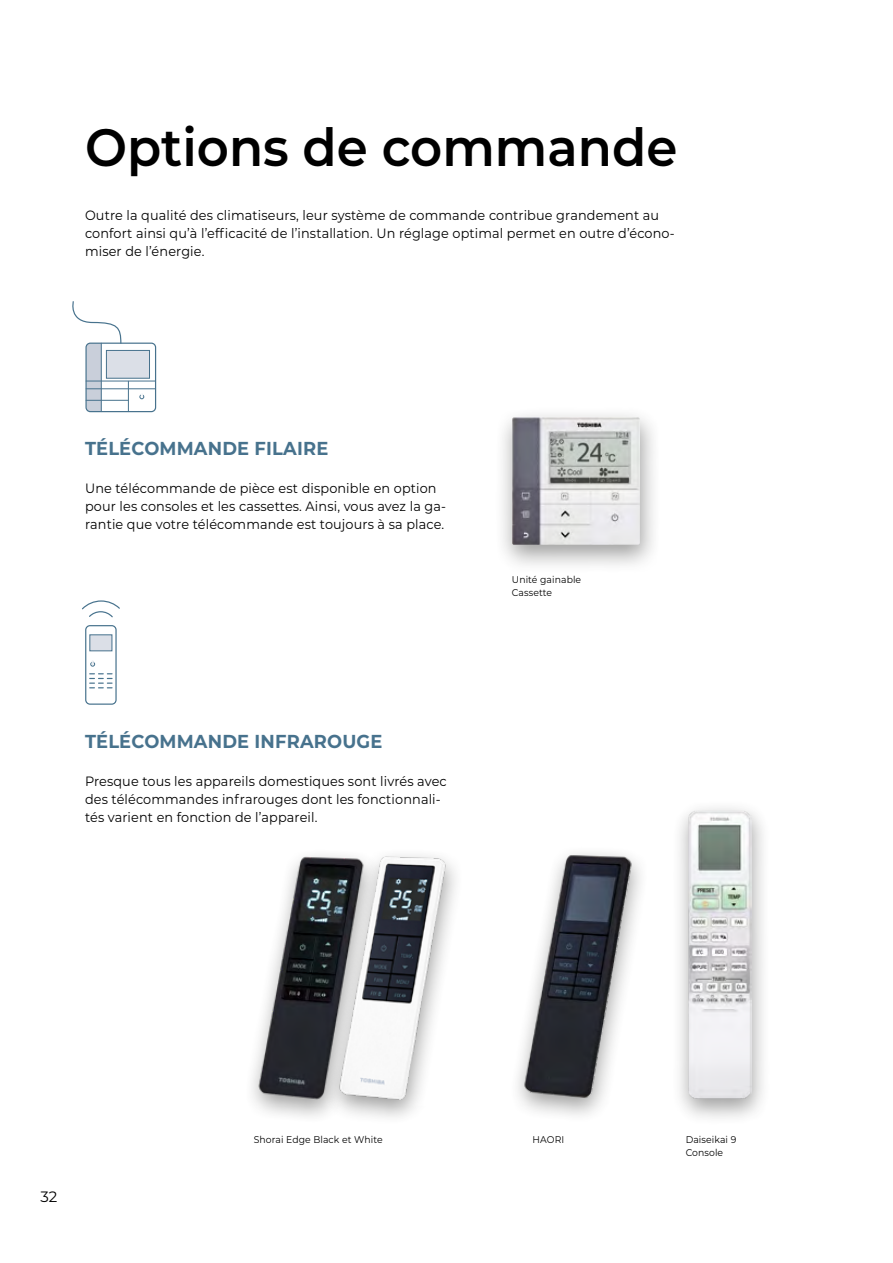
<style>
.page{position:relative;width:893px;height:1263px;background:#fff}
.page>*{position:absolute;margin:0;border:0;box-sizing:border-box;transform-origin:0 0}
.t1{font:600 52.5px "Montserrat";color:#000;scale:.95 1}
.t2{font:700 18.75px "Montserrat";letter-spacing:.01em;color:#47728d;scale:.95 1}
.t3{font:15px "Montserrat";color:#000}
.t4{font:13.5px/18px "Montserrat";letter-spacing:.01em;color:#000;scale:.95 1}
.t5{font:9.75px/13.5px "Montserrat";letter-spacing:.01em;color:#000;scale:.95 1}
</style>
<div class="page">
<div style="left:106px;top:350px;width:44px;height:29px;background:#dbdfe7;border:1px solid #47728d"></div>
<svg style="left:140px;top:394px;width:4px;height:5px"></svg>
<hr style="left:128px;top:381px;width:1px;height:31px;background:#47728d">
<hr style="left:86px;top:381px;width:70px;height:1px;background:#47728d">
<hr style="left:86px;top:388px;width:70px;height:1px;background:#47728d">
<hr style="left:86px;top:400px;width:42px;height:1px;background:#47728d">
<div style="left:85px;top:343px;width:71px;height:69px;border:1px solid #47728d;border-radius:4px"></div>
<svg style="left:72px;top:301px;width:50px;height:111px"></svg>
<div style="left:493px;top:405px;width:169px;height:169px;background:#3c3c3b;opacity:.5"></div>
<img style="left:512px;top:417px;width:128px;height:128px">
<div style="left:508px;top:844px;width:142px;height:280px;background:#3c3c3b;opacity:.5"></div>
<img style="left:520px;top:851px;width:116px;height:251px">
<div style="left:89px;top:634px;width:23px;height:17px;background:#dbdfe7;border:1px solid #47728d"></div>
<svg style="left:82px;top:600px;width:38px;height:18px"></svg>
<svg style="left:90px;top:673px;width:22px;height:15px"></svg>
<svg style="left:90px;top:661px;width:5px;height:5px"></svg>
<div style="left:85px;top:625px;width:32px;height:80px;border:1px solid #47728d;border-radius:4px"></div>
<div style="left:243px;top:847px;width:139px;height:278px;background:#3c3c3b;opacity:.5"></div>
<img style="left:254px;top:853px;width:69px;height:250px">
<div style="left:323px;top:847px;width:141px;height:278px;background:#3c3c3b;opacity:.5"></div>
<img style="left:334px;top:853px;width:117px;height:250px">
<div style="left:670px;top:800px;width:101px;height:326px;background:#3c3c3b;opacity:.5"></div>
<img style="left:687px;top:809px;width:64px;height:291px">
<h1 class="t1" style="left:85px;top:111px;width:625px">Options de commande</h1>
<p class="t4" style="left:85px;top:206px;width:622px">Outre la qualité des climatiseurs, leur système de commande contribue grandement au confort ainsi qu’à l’efficacité de l’installation. Un réglage optimal permet en outre d’écono&shy;miser de l’énergie.</p>
<h2 class="t2" style="left:85px;top:435px;width:258px">TÉLÉCOMMANDE FILAIRE</h2>
<p class="t4" style="left:85px;top:479px;width:382px">Une télécommande de pièce est disponible en option pour les consoles et les cassettes. Ainsi, vous avez la ga&shy;rantie que votre télécommande est toujours à sa place.</p>
<h2 class="t2" style="left:85px;top:728px;width:314px">TÉLÉCOMMANDE INFRAROUGE</h2>
<p class="t4" style="left:85px;top:772px;width:382px">Presque tous les appareils domestiques sont livrés avec des télécommandes infrarouges dont les fonctionnali&shy;tés varient en fonction de l’appareil.</p>
<p class="t5" style="left:512px;top:572px;width:74px">Unité gainable<br>Cassette</p>
<p class="t3" style="left:40px;top:1187px;width:19px">32</p>
<p class="t5" style="left:254px;top:1132px;width:137px">Shorai Edge Black et White</p>
<p class="t5" style="left:686px;top:1132px;width:55px">Daiseikai 9<br>Console</p>
<p class="t5" style="left:533px;top:1132px;width:35px">HAORI</p>
</div>
